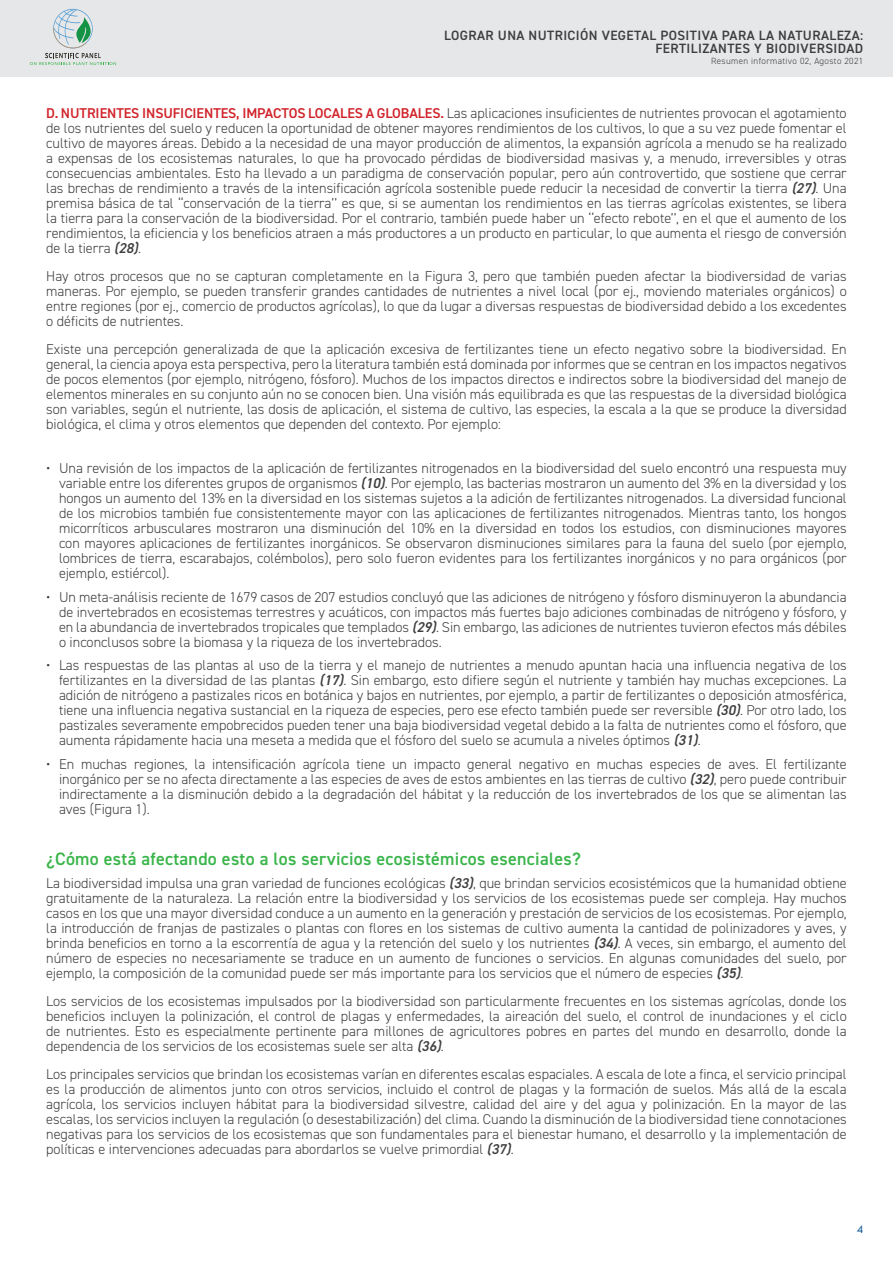
<style>
.page{position:relative;width:893px;height:1263px;background:#fff}
.page>*{position:absolute;margin:0;border:0;box-sizing:border-box;transform-origin:0 0}
.Big_Heading_Small{font:600 18px "DIN2014";letter-spacing:.015em;color:#3ab54a}
.Body{font:300 14.25px/15px "DIN2014";color:#3e3e3f;text-align:justify}
.t1{font:600 13.5px/13.5px "DIN2014";letter-spacing:.03em;color:#3e3e3f;text-align:right}
.t2{font:12px "Tw Cen";color:#105997}
.t3{font:300 9px "DIN2014";letter-spacing:.04em;color:#3e3e3f}
.s1{font-weight:600;color:#d1232a}
.s2{font-weight:600;font-style:italic}
</style>
<div class="page">
<div style="left:0;top:0;width:893px;height:77px;background:#e6e7e9"></div>
<svg style="left:30px;top:9px;width:86px;height:56px"></svg>
<p class="t1" style="left:444px;top:28px;width:420px">LOGRAR UNA NUTRICIÓN VEGETAL POSITIVA PARA LA NATURALEZA:<br>FERTILIZANTES Y BIODIVERSIDAD</p>
<p class="t3" style="left:711px;top:55px;width:154px">Resumen informativo 02, Agosto 2021</p>
<p class="Body" style="left:46px;top:106px;width:802px"><span class="s1">D. NUTRIENTES INSUFICIENTES, IMPACTOS LOCALES A GLOBALES.</span> Las aplicaciones insuficientes de nutrientes provocan el agotamiento de los nutrientes del suelo y reducen la oportunidad de obtener mayores rendimientos de los cultivos, lo que a su vez puede fomentar el cultivo de mayores áreas. Debido a la necesidad de una mayor producción de alimentos, la expansión agrícola a menudo se ha realizado a expensas de los ecosistemas naturales, lo que ha provocado pérdidas de biodiversidad masivas y, a menudo, irreversibles y otras consecuencias ambientales. Esto ha llevado a un paradigma de conservación popular, pero aún controvertido, que sostiene que cerrar las brechas de rendimiento a través de la intensificación agrícola sostenible puede reducir la necesidad de convertir la tierra <span class="s2">(27)</span>. Una premisa básica de tal ‘‘conservación de la tierra’’ es que, si se aumentan los rendimientos en las tierras agrícolas existentes, se libera la tierra para la conservación de la biodiversidad. Por el contrario, también puede haber un ‘‘efecto rebote’’, en el que el aumento de los rendimientos, la eficiencia y los beneficios atraen a más productores a un producto en particular, lo que aumenta el riesgo de conversión de la tierra <span class="s2">(28)</span>.</p>
<p class="Body" style="left:46px;top:269px;width:802px">Hay otros procesos que no se capturan completamente en la Figura 3, pero que también pueden afectar la biodiversidad de varias maneras. Por ejemplo, se pueden transferir grandes cantidades de nutrientes a nivel local (por ej., moviendo materiales orgánicos) o entre regiones (por ej., comercio de productos agrícolas), lo que da lugar a diversas respuestas de biodiversidad debido a los excedentes o déficits de nutrientes.</p>
<p class="Body" style="left:46px;top:341px;width:802px">Existe una percepción generalizada de que la aplicación excesiva de fertilizantes tiene un efecto negativo sobre la biodiversidad. En general, la ciencia apoya esta perspectiva, pero la literatura también está dominada por informes que se centran en los impactos negativos de pocos elementos (por ejemplo, nitrógeno, fósforo). Muchos de los impactos directos e indirectos sobre la biodiversidad del manejo de elementos minerales en su conjunto aún no se conocen bien. Una visión más equilibrada es que las respuestas de la diversidad biológica son variables, según el nutriente, las dosis de aplicación, el sistema de cultivo, las especies, la escala a la que se produce la diversidad biológica, el clima y otros elementos que dependen del contexto. Por ejemplo:</p>
<p class="Body" style="left:59px;top:461px;width:789px;text-indent:-13px">• Una revisión de los impactos de la aplicación de fertilizantes nitrogenados en la biodiversidad del suelo encontró una respuesta muy variable entre los diferentes grupos de organismos <span class="s2">(10)</span>. Por ejemplo, las bacterias mostraron un aumento del 3% en la diversidad y los hongos un aumento del 13% en la diversidad en los sistemas sujetos a la adición de fertilizantes nitrogenados. La diversidad funcional de los microbios también fue consistentemente mayor con las aplicaciones de fertilizantes nitrogenados. Mientras tanto, los hongos micorríticos arbusculares mostraron una disminución del 10% en la diversidad en todos los estudios, con disminuciones mayores con mayores aplicaciones de fertilizantes inorgánicos. Se observaron disminuciones similares para la fauna del suelo (por ejemplo, lombrices de tierra, escarabajos, colémbolos), pero solo fueron evidentes para los fertilizantes inorgánicos y no para orgánicos (por ejemplo, estiércol).</p>
<p class="Body" style="left:59px;top:590px;width:789px;text-indent:-13px">• Un meta-análisis reciente de 1679 casos de 207 estudios concluyó que las adiciones de nitrógeno y fósforo disminuyeron la abundancia de invertebrados en ecosistemas terrestres y acuáticos, con impactos más fuertes bajo adiciones combinadas de nitrógeno y fósforo, y en la abundancia de invertebrados tropicales que templados <span class="s2">(29)</span>. Sin embargo, las adiciones de nutrientes tuvieron efectos más débiles o inconclusos sobre la biomasa y la riqueza de los invertebrados.</p>
<p class="Body" style="left:59px;top:658px;width:789px;text-indent:-13px">• Las respuestas de las plantas al uso de la tierra y el manejo de nutrientes a menudo apuntan hacia una influencia negativa de los fertilizantes en la diversidad de las plantas <span class="s2">(17)</span>. Sin embargo, esto difiere según el nutriente y también hay muchas excepciones. La adición de nitrógeno a pastizales ricos en botánica y bajos en nutrientes, por ejemplo, a partir de fertilizantes o deposición atmosférica, tiene una influencia negativa sustancial en la riqueza de especies, pero ese efecto también puede ser reversible <span class="s2">(30)</span>. Por otro lado, los pastizales severamente empobrecidos pueden tener una baja biodiversidad vegetal debido a la falta de nutrientes como el fósforo, que aumenta rápidamente hacia una meseta a medida que el fósforo del suelo se acumula a niveles óptimos <span class="s2">(31)</span>.</p>
<p class="Body" style="left:59px;top:757px;width:789px;text-indent:-13px">• En muchas regiones, la intensificación agrícola tiene un impacto general negativo en muchas especies de aves. El fertilizante inorgánico per se no afecta directamente a las especies de aves de estos ambientes en las tierras de cultivo <span class="s2">(32)</span>, pero puede contribuir indirectamente a la disminución debido a la degradación del hábitat y la reducción de los invertebrados de los que se alimentan las aves (Figura 1).</p>
<p class="Big_Heading_Small" style="left:46px;top:847px;width:536px">¿Cómo está afectando esto a los servicios ecosistémicos esenciales?</p>
<p class="Body" style="left:46px;top:876px;width:802px">La biodiversidad impulsa una gran variedad de funciones ecológicas <span class="s2">(33)</span>, que brindan servicios ecosistémicos que la humanidad obtiene gratuitamente de la naturaleza. La relación entre la biodiversidad y los servicios de los ecosistemas puede ser compleja. Hay muchos casos en los que una mayor diversidad conduce a un aumento en la generación y prestación de servicios de los ecosistemas. Por ejemplo, la introducción de franjas de pastizales o plantas con flores en los sistemas de cultivo aumenta la cantidad de polinizadores y aves, y brinda beneficios en torno a la escorrentía de agua y la retención del suelo y los nutrientes <span class="s2">(34)</span>. A veces, sin embargo, el aumento del número de especies no necesariamente se traduce en un aumento de funciones o servicios. En algunas comunidades del suelo, por ejemplo, la composición de la comunidad puede ser más importante para los servicios que el número de especies <span class="s2">(35)</span>.</p>
<p class="Body" style="left:46px;top:994px;width:802px">Los servicios de los ecosistemas impulsados por la biodiversidad son particularmente frecuentes en los sistemas agrícolas, donde los beneficios incluyen la polinización, el control de plagas y enfermedades, la aireación del suelo, el control de inundaciones y el ciclo de nutrientes. Esto es especialmente pertinente para millones de agricultores pobres en partes del mundo en desarrollo, donde la dependencia de los servicios de los ecosistemas suele ser alta <span class="s2">(36)</span>.</p>
<p class="Body" style="left:46px;top:1066px;width:802px">Los principales servicios que brindan los ecosistemas varían en diferentes escalas espaciales. A escala de lote a finca, el servicio principal es la producción de alimentos junto con otros servicios, incluido el control de plagas y la formación de suelos. Más allá de la escala agrícola, los servicios incluyen hábitat para la biodiversidad silvestre, calidad del aire y del agua y polinización. En la mayor de las escalas, los servicios incluyen la regulación (o desestabilización) del clima. Cuando la disminución de la biodiversidad tiene connotaciones negativas para los servicios de los ecosistemas que son fundamentales para el bienestar humano, el desarrollo y la implementación de políticas e intervenciones adecuadas para abordarlos se vuelve primordial <span class="s2">(37)</span>.</p>
<p class="t2" style="left:857px;top:1222px;width:8px">4</p>
</div>
